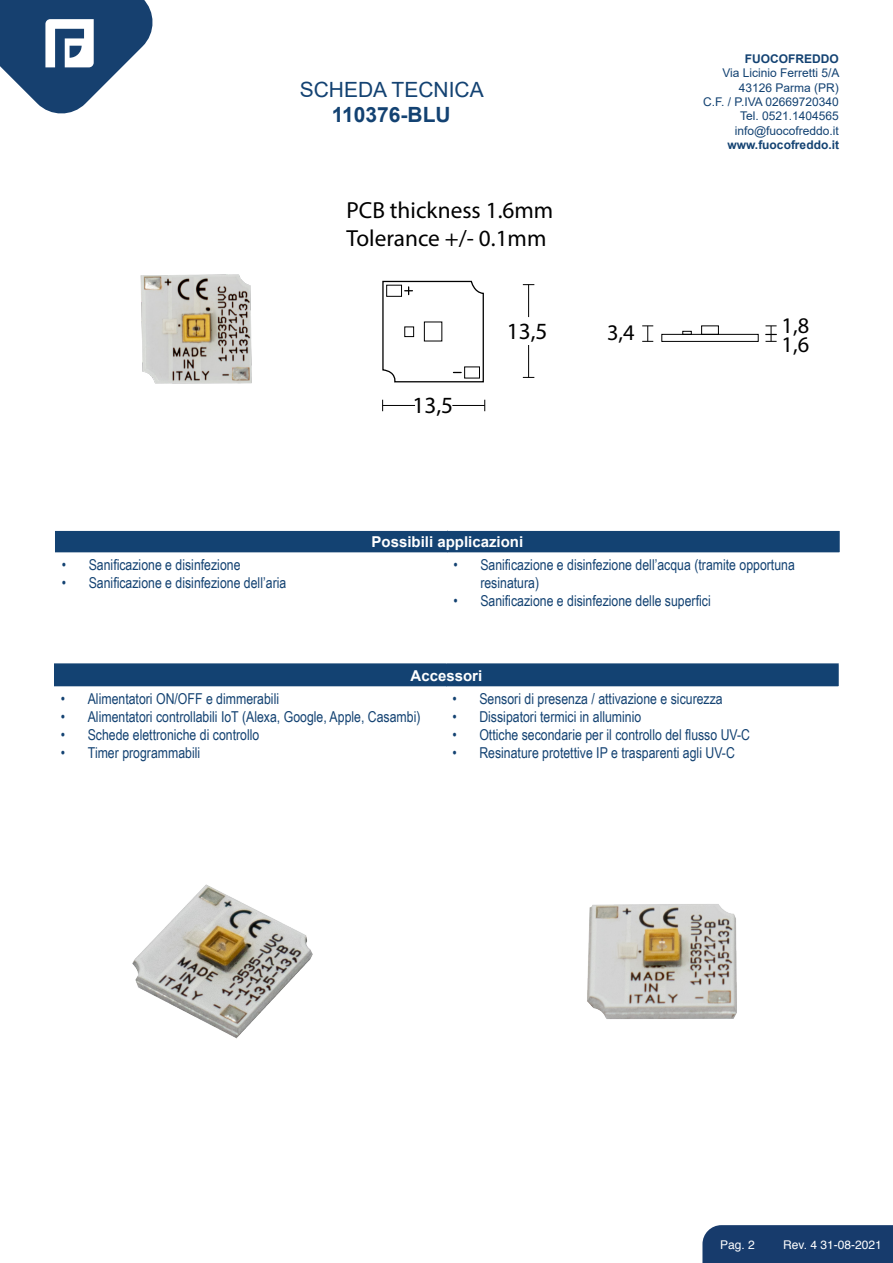
<style>
.page{position:relative;width:893px;height:1263px;background:#fff}
.page>*{position:absolute;margin:0;border:0;box-sizing:border-box;transform-origin:0 0}
.t1{font:23.25px/27.9px "Myriad Pro";color:#000}
.t2{font:22.35px/18.6px "Myriad Pro";color:#000}
.t3{font:21px "Arial";color:#134272}
.t4{font:700 21px "Arial";color:#134272}
.t5{font:15px/18px "Arial Narrow";color:#134272}
.t6{font:700 15px "Arial";color:#fff}
.t7{font:12px/14.4px "Arial";color:#134272;text-align:right}
.t8{font:700 12px "Arial";color:#134272}
.t9{font:12px "Helvetica";color:#fff}
</style>
<div class="page">
<div style="left:702px;top:1225px;width:191px;height:38px;background:#173b6c"></div>
<svg style="left:0;top:0;width:153px;height:114px"></svg>
<div style="left:55px;top:664px;width:783px;height:23px;background:#134272"></div>
<hr style="left:54px;top:663px;width:392px;height:2px;background:#134272">
<hr style="left:54px;top:665px;width:2px;height:21px;background:#134272">
<hr style="left:446px;top:663px;width:393px;height:2px;background:#134272">
<hr style="left:837px;top:665px;width:2px;height:21px;background:#134272">
<hr style="left:54px;top:686px;width:392px;height:2px;background:#fff">
<hr style="left:446px;top:686px;width:393px;height:2px;background:#fff">
<img style="left:140px;top:274px;width:112px;height:110px">
<img style="left:132px;top:884px;width:181px;height:155px">
<img style="left:587px;top:904px;width:150px;height:115px">
<hr style="left:528px;top:285px;width:1px;height:32px;background:#000">
<hr style="left:528px;top:345px;width:1px;height:32px;background:#000">
<hr style="left:452px;top:405px;width:33px;height:1px;background:#000">
<hr style="left:383px;top:405px;width:32px;height:1px;background:#000">
<svg style="left:382px;top:280px;width:102px;height:103px"></svg>
<div style="left:661px;top:334px;width:97px;height:8px;border:1px solid #000"></div>
<div style="left:701px;top:326px;width:18px;height:9px;border:1px solid #000"></div>
<div style="left:682px;top:331px;width:10px;height:4px;border:1px solid #000"></div>
<svg style="left:642px;top:326px;width:11px;height:16px"></svg>
<svg style="left:765px;top:326px;width:12px;height:16px"></svg>
<div style="left:56px;top:530px;width:783px;height:23px;background:#134272"></div>
<svg style="left:55px;top:531px;width:1px;height:21px"></svg>
<hr style="left:838px;top:531px;width:2px;height:21px;background:#134272">
<hr style="left:55px;top:529px;width:392px;height:2px;background:#fff">
<hr style="left:447px;top:529px;width:393px;height:2px;background:#fff">
<hr style="left:55px;top:552px;width:392px;height:2px;background:#fff">
<hr style="left:447px;top:552px;width:393px;height:2px;background:#fff">
<h3 class="t3" style="left:300px;top:75px;width:185px">SCHEDA TECNICA</h3>
<h3 class="t4" style="left:332px;top:100px;width:121px">110376-BLU</h3>
<p class="t1" style="left:346px;top:196px;width:208px">PCB thickness 1.6mm<br>Tolerance +/- 0.1mm</p>
<p class="t1" style="left:412px;top:391px;width:42px">13,5</p>
<p class="t1" style="left:507px;top:317px;width:42px">13,5</p>
<p class="t8" style="left:745px;top:50px;width:95px">FUOCOFREDDO</p>
<p class="t7" style="left:703px;top:66px;width:138px">Via Licinio Ferretti 5/A<br>43126 Parma (PR)<br>C.F. / P.IVA 02669720340<br>Tel. 0521.1404565 info@fuocofreddo.it</p>
<p class="t8" style="left:727px;top:136px;width:113px">www.fuocofreddo.it</p>
<p class="t2" style="left:607px;top:323px;width:29px">3,4</p>
<p class="t2" style="left:782px;top:316px;width:29px">1,8<br>1,6</p>
<p class="t5" style="left:62px;top:555px;width:180px">• Sanificazione e disinfezione</p>
<p class="t5" style="left:62px;top:573px;width:226px">• Sanificazione e disinfezione dell’aria</p>
<p class="t6" style="left:371px;top:531px;width:153px">Possibili applicazioni</p>
<p class="t5" style="left:480px;top:555px;width:316px;text-indent:-27px">• Sanificazione e disinfezione dell’acqua (tramite opportuna resinatura)</p>
<p class="t5" style="left:453px;top:591px;width:259px">• Sanificazione e disinfezione delle superfici</p>
<p class="t6" style="left:410px;top:665px;width:73px">Accessori</p>
<p class="t5" style="left:61px;top:689px;width:220px">• Alimentatori ON/OFF e dimmerabili</p>
<p class="t5" style="left:61px;top:707px;width:361px">• Alimentatori controllabili IoT (Alexa, Google, Apple, Casambi)</p>
<p class="t5" style="left:61px;top:725px;width:200px">• Schede elettroniche di controllo</p>
<p class="t5" style="left:61px;top:743px;width:141px">• Timer programmabili</p>
<p class="t5" style="left:452px;top:689px;width:272px">• Sensori di presenza / attivazione e sicurezza</p>
<p class="t5" style="left:452px;top:707px;width:190px">• Dissipatori termici in alluminio</p>
<p class="t5" style="left:452px;top:725px;width:299px">• Ottiche secondarie per il controllo del flusso UV-C</p>
<p class="t5" style="left:452px;top:743px;width:284px">• Resinature protettive IP e trasparenti agli UV-C</p>
<p class="t9" style="left:720px;top:1235px;width:36px">Pag. 2</p>
<p class="t9" style="left:783px;top:1235px;width:100px">Rev. 4 31-08-2021</p>
</div>
